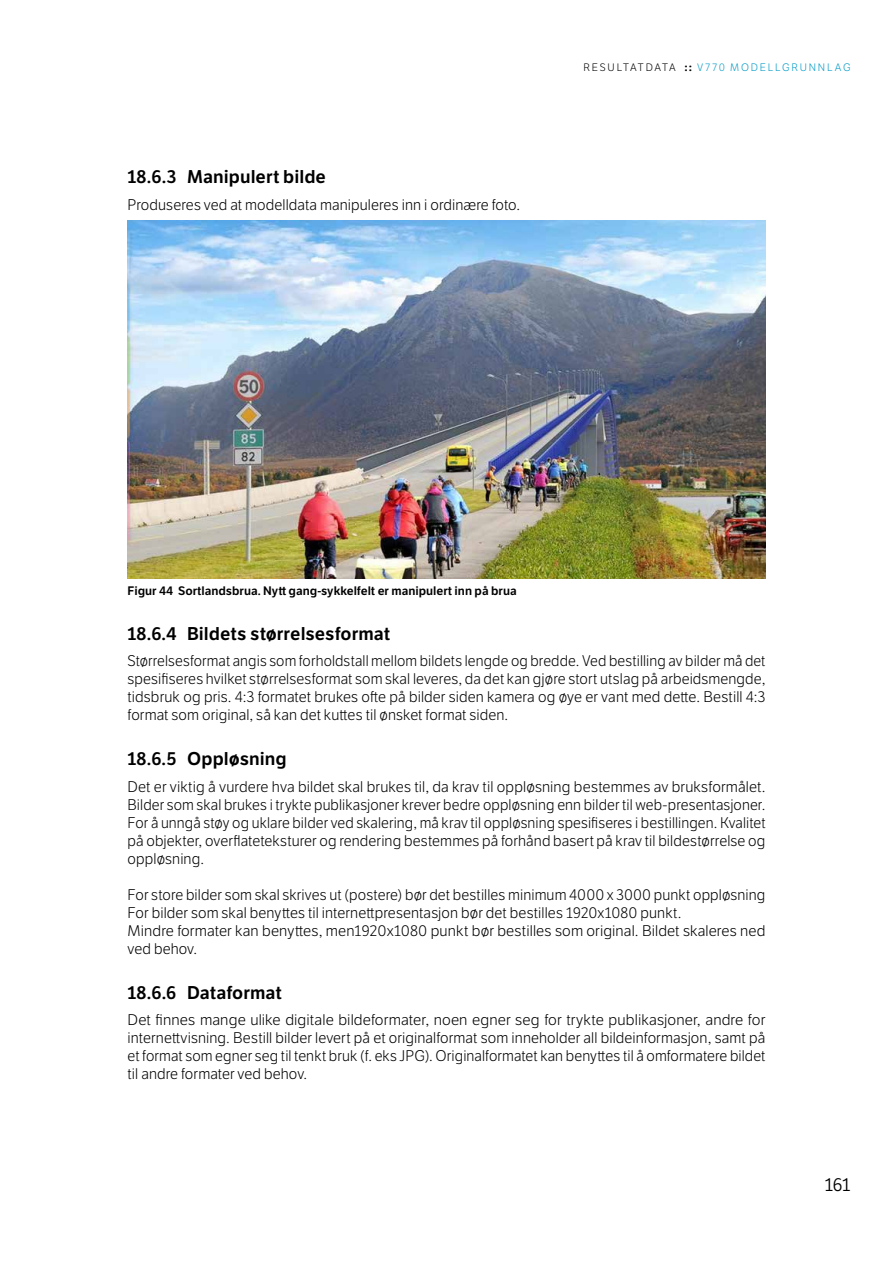
<style>
.page{position:relative;width:893px;height:1263px;background:#fff}
.page>*{position:absolute;margin:0;border:0;box-sizing:border-box;transform-origin:0 0}
.t1{font:600 18px "LFT Etica";letter-spacing:.005em;color:#000}
.t2{font:18px "LFT Etica";color:#000}
.t3{font:300 15px/18px "LFT Etica";letter-spacing:.01em;color:#000;text-align:justify}
.t4{font:600 12px "LFT Etica";color:#000}
.t5{font:300 10.5px "LFT Etica";letter-spacing:.175em;color:#009ac6}
.s1{color:#000}
.s2{font-weight:700;color:#000}
</style>
<div class="page">
<img style="left:128px;top:221px;width:637px;height:358px">
<p class="t1" style="left:128px;top:166px;width:200px">18.6.3 Manipulert bilde</p>
<p class="t3" style="left:128px;top:196px;width:394px">Produseres ved at modelldata manipuleres inn i ordinære foto.</p>
<p class="t5" style="left:583px;top:62px;width:268px"><span class="s1">RESULTATDATA</span> <span class="s2">::</span> V770 MODELLGRUNNLAG</p>
<p class="t4" style="left:128px;top:583px;width:391px">Figur 44 Sortlandsbrua. Nytt gang-sykkelfelt er manipulert inn på brua</p>
<p class="t1" style="left:128px;top:622px;width:264px">18.6.4 Bildets størrelsesformat</p>
<p class="t3" style="left:128px;top:652px;width:639px">Størrelsesformat angis som forholdstall mellom bildets lengde og bredde. Ved bestilling av bilder må det spesifiseres hvilket størrelsesformat som skal leveres, da det kan gjøre stort utslag på arbeidsmengde, tidsbruk og pris. 4:3 formatet brukes ofte på bilder siden kamera og øye er vant med dette. Bestill 4:3 format som original, så kan det kuttes til ønsket format siden.</p>
<p class="t1" style="left:128px;top:748px;width:161px">18.6.5 Oppløsning</p>
<p class="t3" style="left:128px;top:778px;width:639px">Det er viktig å vurdere hva bildet skal brukes til, da krav til oppløsning bestemmes av bruksformålet.<br>Bilder som skal brukes i trykte publikasjoner krever bedre oppløsning enn bilder til web-presentasjoner.<br>For å unngå støy og uklare bilder ved skalering, må krav til oppløsning spesifiseres i bestillingen. Kvalitet på objekter, overflateteksturer og rendering bestemmes på forhånd basert på krav til bildestørrelse og oppløsning.</p>
<p class="t3" style="left:128px;top:886px;width:639px;text-align:left">For store bilder som skal skrives ut (postere) bør det bestilles minimum 4000 x 3000 punkt oppløsning For bilder som skal benyttes til internettpresentasjon bør det bestilles 1920x1080 punkt.<br>Mindre formater kan benyttes, men1920x1080 punkt bør bestilles som original. Bildet skaleres ned ved behov.</p>
<p class="t1" style="left:128px;top:981px;width:156px">18.6.6 Dataformat</p>
<p class="t3" style="left:128px;top:1011px;width:639px">Det finnes mange ulike digitale bildeformater, noen egner seg for trykte publikasjoner, andre for internettvisning. Bestill bilder levert på et originalformat som inneholder all bildeinformasjon, samt på et format som egner seg til tenkt bruk (f. eks JPG). Originalformatet kan benyttes til å omformatere bildet til andre formater ved behov.</p>
<p class="t2" style="left:825px;top:1174px;width:27px">161</p>
</div>
